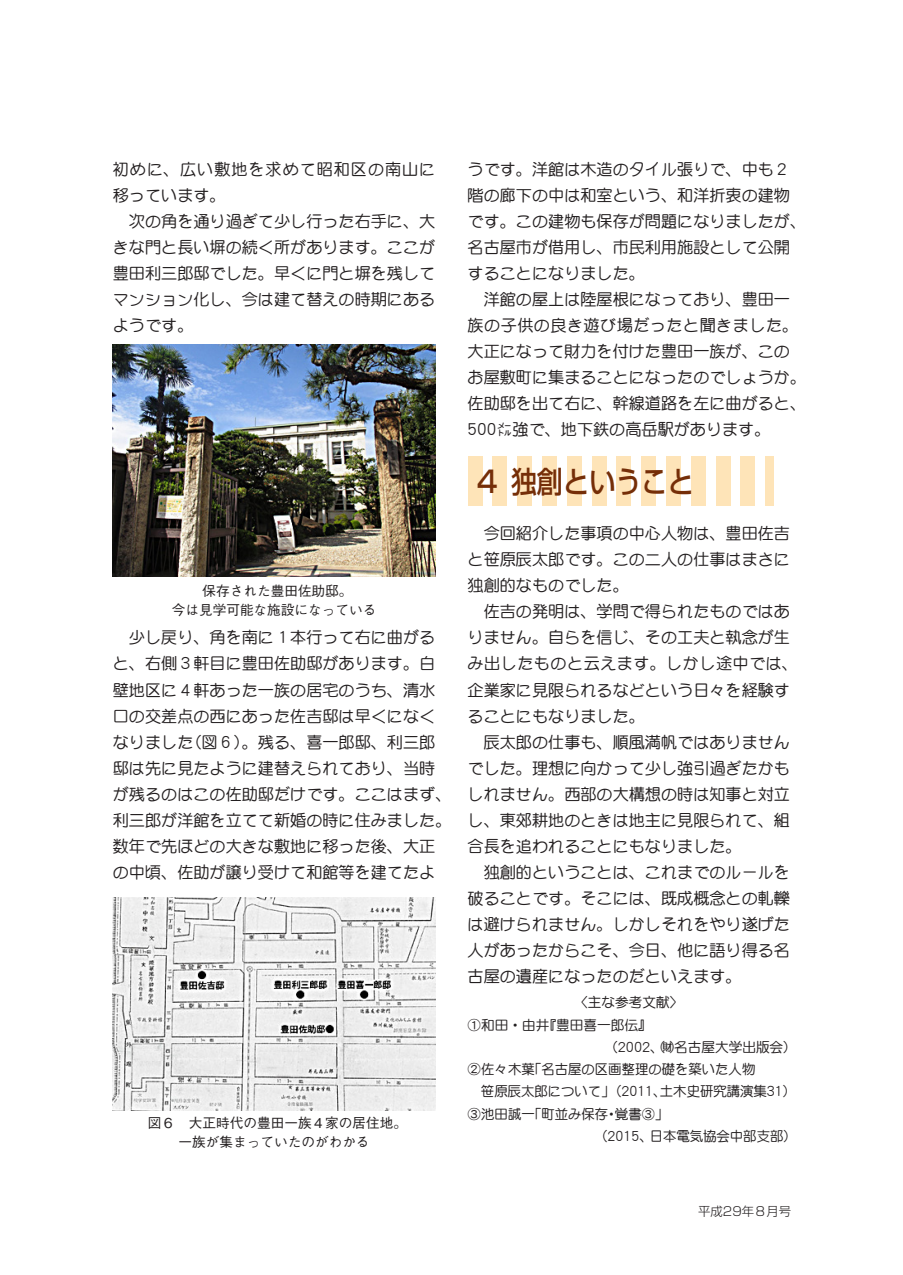
<style>
.page{position:relative;width:903px;height:1275px;background:#fff}
.page>*{position:absolute;margin:0;border:0;box-sizing:border-box;transform-origin:0 0}
.段落スタイル_1{font:500 29.75px "Shin Go Pro";color:#752e08;scale:.9 1}
.t1{font:16.1px/26.1px "DF Maru Gothic Md MP RKSJ H";color:#231f20;text-align:justify}
.t2{font:16.1px/26.1px "DF Maru Gothic Md MP RKSJ H";letter-spacing:.06em;color:#231f20}
.t3{font:13.65px "DF Maru Gothic Md MP RKSJ H";color:#231f20}
.t4{font:500 13.65px "Gothic BBB Pro";color:#231f20}
.t5{font:300 12.42px "Shin Go Pro";color:#231f20}
</style>
<div class="page">
<div style="left:468px;top:456px;width:14px;height:50px;background:#fee4b8"></div>
<div style="left:492px;top:456px;width:15px;height:50px;background:#fee4b8"></div>
<div style="left:517px;top:456px;width:15px;height:50px;background:#fee4b8"></div>
<div style="left:542px;top:456px;width:15px;height:50px;background:#fee4b8"></div>
<div style="left:567px;top:456px;width:15px;height:50px;background:#fee4b8"></div>
<div style="left:592px;top:456px;width:14px;height:50px;background:#fee4b8"></div>
<div style="left:616px;top:456px;width:15px;height:50px;background:#fee4b8"></div>
<div style="left:641px;top:456px;width:15px;height:50px;background:#fee4b8"></div>
<div style="left:666px;top:456px;width:15px;height:50px;background:#fee4b8"></div>
<div style="left:691px;top:456px;width:15px;height:50px;background:#fee4b8"></div>
<div style="left:716px;top:456px;width:14px;height:50px;background:#fee4b8"></div>
<div style="left:740px;top:456px;width:15px;height:50px;background:#fee4b8"></div>
<div style="left:765px;top:456px;width:8px;height:50px;background:#fee4b8"></div>
<img style="left:113px;top:898px;width:323px;height:213px">
<img style="left:113px;top:345px;width:322px;height:231px">
<p class="t2" style="left:113px;top:156px;width:324px">初めに、広い敷地を求めて昭和区の南山に移っています。</p>
<p class="t1" style="left:113px;top:208px;width:324px">　次の角を通り過ぎて少し行った右手に、大きな門と長い塀の続く所があります。ここが豊田利三郎邸でした。早くに門と塀を残してマンション化し、今は建て替えの時期にあるようです。</p>
<p class="t4" style="left:202px;top:580px;width:152px">保存された豊田佐助邸。</p>
<p class="t4" style="left:172px;top:598px;width:206px">今は見学可能な施設になっている</p>
<p class="t1" style="left:113px;top:625px;width:340px;text-align:left">　少し戻り、角を南に１本行って右に曲がると、右側３軒目に豊田佐助邸があります。白壁地区に４軒あった一族の居宅のうち、清水口の交差点の西にあった佐吉邸は早くになくなりました（図６）。残る、喜一郎邸、利三郎邸は先に見たように建替えられており、当時が残るのはこの佐助邸だけです。ここはまず、利三郎が洋館を立てて新婚の時に住みました。数年で先ほどの大きな敷地に移った後、大正の中頃、佐助が譲り受けて和館等を建てたよ</p>
<p class="t4" style="left:148px;top:1112px;width:261px">図６　大正時代の豊田一族４家の居住地。</p>
<p class="t4" style="left:179px;top:1131px;width:192px">一族が集まっていたのがわかる</p>
<p class="t1" style="left:468px;top:156px;width:340px;text-align:left">うです。洋館は木造のタイル張りで、中も２階の廊下の中は和室という、和洋折衷の建物です。この建物も保存が問題になりましたが、名古屋市が借用し、市民利用施設として公開することになりました。</p>
<p class="t1" style="left:468px;top:286px;width:340px;text-align:left">　洋館の屋上は陸屋根になっており、豊田一族の子供の良き遊び場だったと聞きました。大正になって財力を付けた豊田一族が、このお屋敷町に集まることになったのでしょうか。佐助邸を出て右に、幹線道路を左に曲がると、<br>500㍍強で、地下鉄の高岳駅があります。</p>
<p class="段落スタイル_1" style="left:477px;top:458px;width:243px">4 独創ということ</p>
<p class="t1" style="left:468px;top:520px;width:324px">　今回紹介した事項の中心人物は、豊田佐吉と笹原辰太郎です。この二人の仕事はまさに独創的なものでした。</p>
<p class="t1" style="left:468px;top:598px;width:332px;text-align:left">　佐吉の発明は、学問で得られたものではありません。自らを信じ、その工夫と執念が生み出したものと云えます。しかし途中では、企業家に見限られるなどという日々を経験することにもなりました。</p>
<p class="t1" style="left:468px;top:729px;width:324px">　辰太郎の仕事も、順風満帆ではありませんでした。理想に向かって少し強引過ぎたかもしれません。西部の大構想の時は知事と対立し、東郊耕地のときは地主に見限られて、組合長を追われることにもなりました。</p>
<p class="t1" style="left:468px;top:859px;width:324px">　独創的ということは、これまでのルールを破ることです。そこには、既成概念との軋轢は避けられません。しかしそれをやり遂げた人があったからこそ、今日、他に語り得る名古屋の遺産になったのだといえます。</p>
<p class="t3" style="left:574px;top:995px;width:111px">〈主な参考文献〉</p>
<p class="t3" style="left:468px;top:1018px;width:186px">①和田・由井『豊田喜一郎伝』</p>
<p class="t3" style="left:604px;top:1040px;width:194px">（2002、㈶名古屋大学出版会）</p>
<p class="t3" style="left:468px;top:1062px;width:303px">②佐々木葉「名古屋の区画整理の礎を築いた人物　</p>
<p class="t3" style="left:468px;top:1085px;width:330px">　笹原辰太郎について」（2011、土木史研究講演集31）</p>
<p class="t3" style="left:468px;top:1107px;width:202px">③池田誠一「町並み保存・覚書③」</p>
<p class="t3" style="left:594px;top:1129px;width:204px">（2015、日本電気協会中部支部）</p>
<p class="t5" style="left:698px;top:1201px;width:95px">平成29年８月号</p>
</div>
